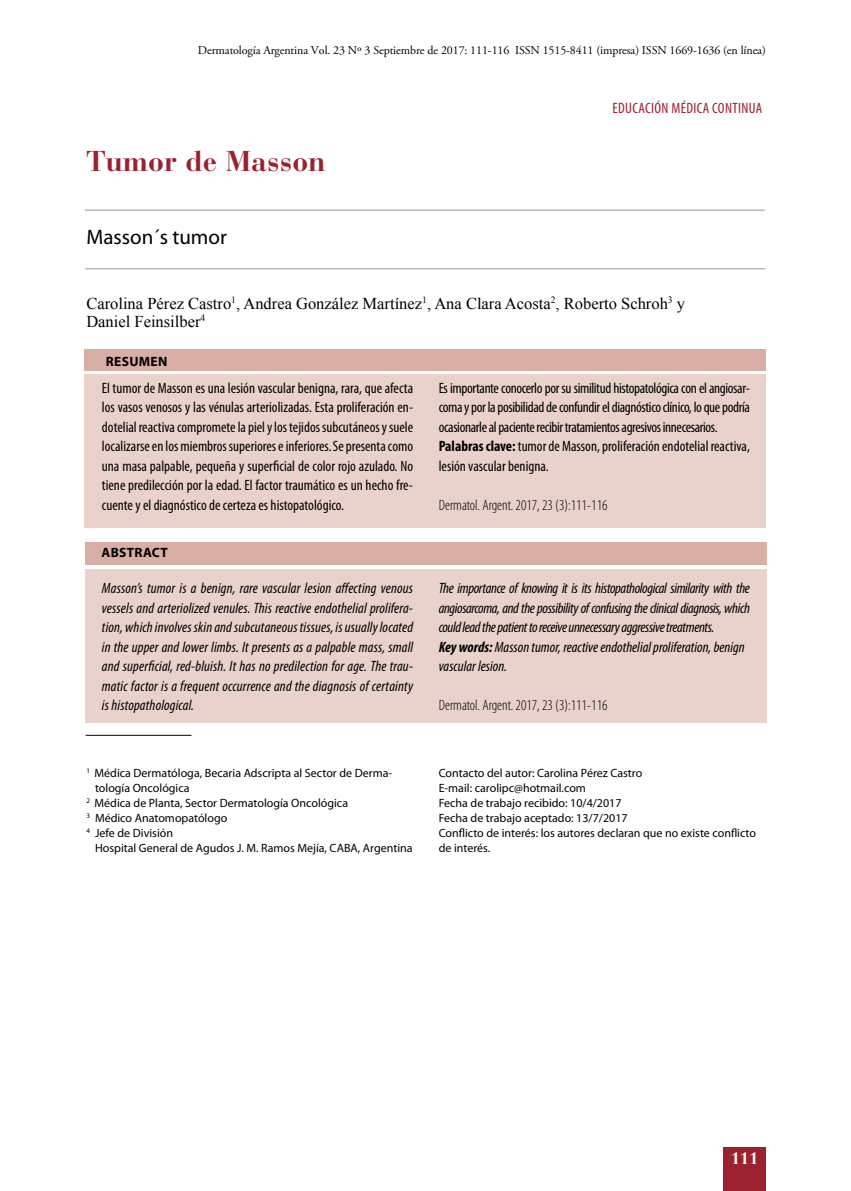
<style>
.page{position:relative;width:851px;height:1191px;background:#fff}
.page>*{position:absolute;margin:0;border:0;box-sizing:border-box;transform-origin:0 0}
.t1{font:700 28.5px "Bauer Bodoni Std";color:#9c212e}
.t2{font:21px "Myriad Pro";color:#000}
.t3{font:16.5px/18px "Times New Roman";color:#000}
.t4{font:700 16.5px "Bauer Bodoni Std";color:#fff}
.t5{font:condensed 15px/19.5px "Myriad Pro";letter-spacing:-.025em;color:#000;text-align:justify}
.t6{font:italic condensed 15px/19.5px "Myriad Pro";letter-spacing:-.025em;color:#000;text-align:justify}
.t7{font:300 condensed 15px "Myriad Pro";color:#000}
.t8{font:condensed 15px "Myriad Pro";letter-spacing:.025em;color:#9c212e}
.t9{font:700 13.5px "Myriad Pro";letter-spacing:.025em;color:#000}
.t10{font:12px/15px "Myriad Pro";color:#000}
.t11{font:12px "Adobe Garamond Pro";letter-spacing:-.01em;color:#000}
.s1{font-weight:700}
</style>
<div class="page">
<div style="left:723px;top:1146px;width:42px;height:45px;background:#9c212e"></div>
<div style="left:85px;top:569px;width:681px;height:153px;background:#e8d2cb"></div>
<div style="left:85px;top:542px;width:681px;height:23px;background:#d8aea5"></div>
<div style="left:85px;top:374px;width:681px;height:154px;background:#e8d2cb"></div>
<div style="left:85px;top:350px;width:681px;height:21px;background:#d8aea5"></div>
<hr style="left:86px;top:735px;width:105px;height:1px;background:#000">
<hr style="left:85px;top:210px;width:679px;height:1px;background:#939598">
<hr style="left:85px;top:268px;width:680px;height:1px;background:#939598">
<p class="t11" style="left:198px;top:43px;width:569px">Dermatología Argentina Vol. 23 Nº 3 Septiembre de 2017: 111-116 ISSN 1515-8411 (impresa) ISSN 1669-1636 (en línea)</p>
<h1 class="t1" style="left:86px;top:144px;width:241px">Tumor de Masson</h1>
<h2 class="t2" style="left:86px;top:223px;width:142px">Masson´s tumor</h2>
<p class="t8" style="left:612px;top:98px;width:151px">EDUCACIÓN MÉDICA CONTINUA</p>
<p class="t3" style="left:86px;top:294px;width:600px">Carolina Pérez Castro<sup>1</sup>, Andrea González Martínez<sup>1</sup>, Ana Clara Acosta<sup>2</sup>, Roberto Schroh<sup>3</sup> y<br>Daniel Feinsilber<sup>4</sup></p>
<p class="t9" style="left:106px;top:353px;width:63px">RESUMEN</p>
<p class="t5" style="left:102px;top:378px;width:313px">El tumor de Masson es una lesión vascular benigna, rara, que afecta los vasos venosos y las vénulas arteriolizadas. Esta proliferación en&shy;dotelial reactiva compromete la piel y los tejidos subcutáneos y suele localizarse en los miembros superiores e inferiores.Se presenta como una masa palpable, pequeña y superficial de color rojo azulado. No tiene predilección por la edad. El factor traumático es un hecho fre&shy;cuente y el diagnóstico de certeza es histopatológico.</p>
<p class="t5" style="left:438px;top:378px;width:313px;text-align:left">Es importante conocerlo por su similitud histopatológica con el angiosar&shy;coma y por la posibilidad de confundir el diagnóstico clínico, lo que podría ocasionarle al paciente recibir tratamientos agresivos innecesarios.<br><span class="s1">Palabras clave:</span> tumor de Masson, proliferación endotelial reactiva, lesión vascular benigna.</p>
<p class="t7" style="left:438px;top:496px;width:170px">Dermatol. Argent. 2017, 23 (3):111-116</p>
<p class="t9" style="left:101px;top:543px;width:68px">ABSTRACT</p>
<p class="t6" style="left:102px;top:578px;width:313px">Masson’s tumor is a benign, rare vascular lesion affecting venous vessels and arteriolized venules. This reactive endothelial prolifera&shy;tion, which involves skin and subcutaneous tissues, is usually located in the upper and lower limbs. It presents as a palpable mass, small and superficial, red-bluish. It has no predilection for age. The trau&shy;matic factor is a frequent occurrence and the diagnosis of certainty is histopathological.</p>
<p class="t6" style="left:438px;top:578px;width:313px;text-align:left">The importance of knowing it is its histopathological similarity with the angiosarcoma, and the possibility of confusing the clinical diagnosis, which could lead the patient to receive unnecessary aggressive treatments.<br><span class="s1">Key words:</span> Masson tumor, reactive endothelial proliferation, benign vascular lesion.</p>
<p class="t7" style="left:438px;top:696px;width:170px">Dermatol. Argent. 2017, 23 (3):111-116</p>
<p class="t10" style="left:86px;top:765px;width:307px"><sup>1</sup> Médica Dermatóloga, Becaria Adscripta al Sector de Derma-</p>
<p class="t10" style="left:95px;top:780px;width:96px">tología Oncológica</p>
<p class="t10" style="left:86px;top:795px;width:263px"><sup>2</sup> Médica de Planta, Sector Dermatología Oncológica</p>
<p class="t10" style="left:86px;top:810px;width:142px"><sup>3</sup> Médico Anatomopatólogo</p>
<p class="t10" style="left:86px;top:825px;width:88px"><sup>4</sup> Jefe de División</p>
<p class="t10" style="left:95px;top:840px;width:319px">Hospital General de Agudos J. M. Ramos Mejía, CABA, Argentina</p>
<p class="t10" style="left:438px;top:765px;width:319px">Contacto del autor: Carolina Pérez Castro<br>E-mail: carolipc@hotmail.com<br>Fecha de trabajo recibido: 10/4/2017<br>Fecha de trabajo aceptado: 13/7/2017<br>Conflicto de interés: los autores declaran que no existe conflicto de interés.</p>
<p class="t4" style="left:730px;top:1148px;width:29px">111</p>
</div>
